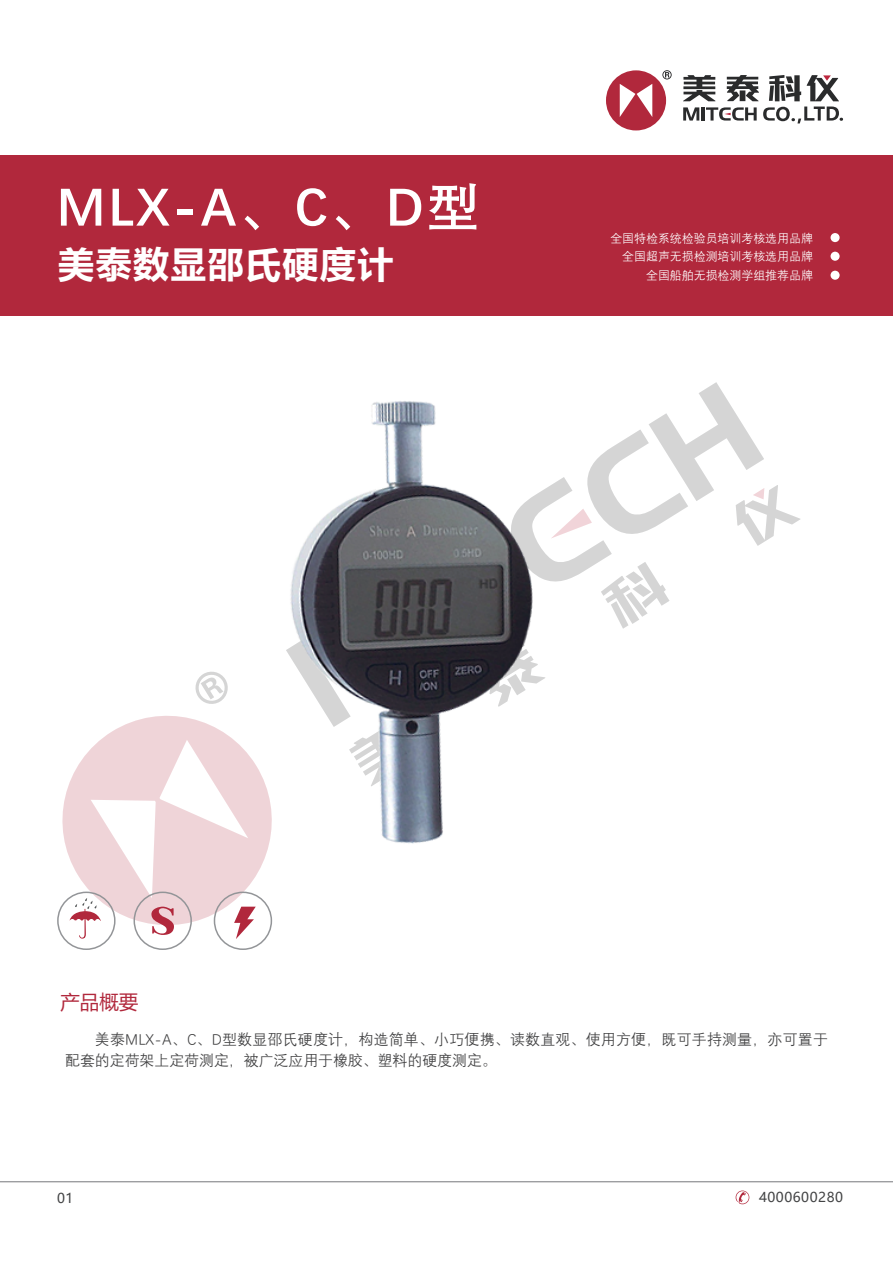
<style>
.page{position:relative;width:893px;height:1263px;background:#fff}
.page>*{position:absolute;margin:0;border:0;box-sizing:border-box;transform-origin:0 0}
.t1{font:700 53.55px "Deng Xian";color:#fff}
.t2{font:700 36px "Microsoft Ya Hei";letter-spacing:.04em;color:#fff}
.t3{font:19.5px "Microsoft Ya Hei";color:#b1283c}
.t4{font:14.85px/21px "Deng Xian";letter-spacing:.02em;color:#3e3e3f}
.t5{font:13.5px "Microsoft Ya Hei";letter-spacing:.04em;color:#424344}
.t6{font:11.85px/18.3px "Deng Xian";color:#fff;text-align:right}
</style>
<div class="page">
<svg style="left:764px;top:485px;width:37px;height:57px"></svg>
<svg style="left:723px;top:393px;width:41px;height:153px"></svg>
<svg style="left:683px;top:107px;width:16px;height:14px"></svg>
<hr style="left:702px;top:107px;width:3px;height:14px;background:#2a2b2c">
<svg style="left:706px;top:107px;width:51px;height:14px"></svg>
<svg style="left:662px;top:70px;width:10px;height:9px"></svg>
<div style="left:606px;top:70px;width:60px;height:60px;background:#b1283c;border-radius:50%"></div>
<svg style="left:620px;top:84px;width:32px;height:33px"></svg>
<svg style="left:683px;top:75px;width:156px;height:26px"></svg>
<svg style="left:763px;top:107px;width:80px;height:16px"></svg>
<svg style="left:736px;top:1190px;width:13px;height:14px"></svg>
<div style="left:0;top:155px;width:893px;height:160px;background:#b1283c"></div>
<div style="left:57px;top:891px;width:59px;height:59px;border:2px solid #939598;border-radius:50%"></div>
<svg style="left:62px;top:723px;width:210px;height:216px"></svg>
<div style="left:134px;top:891px;width:58px;height:59px;border:2px solid #939598;border-radius:50%"></div>
<div style="left:830px;top:233px;width:10px;height:9px;background:#fff;border-radius:50%"></div>
<div style="left:830px;top:252px;width:10px;height:9px;background:#fff;border-radius:50%"></div>
<div style="left:830px;top:271px;width:10px;height:9px;background:#fff;border-radius:50%"></div>
<img style="left:130px;top:382px;width:593px;height:541px">
<h1 class="t1" style="left:56px;top:171px;width:425px">MLX-A、C、D型</h1>
<h2 class="t2" style="left:58px;top:239px;width:337px">美泰数显邵氏硬度计</h2>
<p class="t6" style="left:610px;top:229px;width:204px">全国特检系统检验员培训考核选用品牌全国超声无损检测培训考核选用品牌全国船舶无损检测学组推荐品牌</p>
<h3 class="t3" style="left:60px;top:988px;width:79px">产品概要</h3>
<p class="t4" style="left:65px;top:1029px;width:764px;text-indent:30px">美泰MLX-A、C、D型数显邵氏硬度计，构造简单、小巧便携、读数直观、使用方便，既可手持测量，亦可置于配套的定荷架上定荷测定，被广泛应用于橡胶、塑料的硬度测定。</p>
<p class="t5" style="left:57px;top:1189px;width:18px">01</p>
<p class="t5" style="left:759px;top:1188px;width:85px">4000600280</p>
</div>
